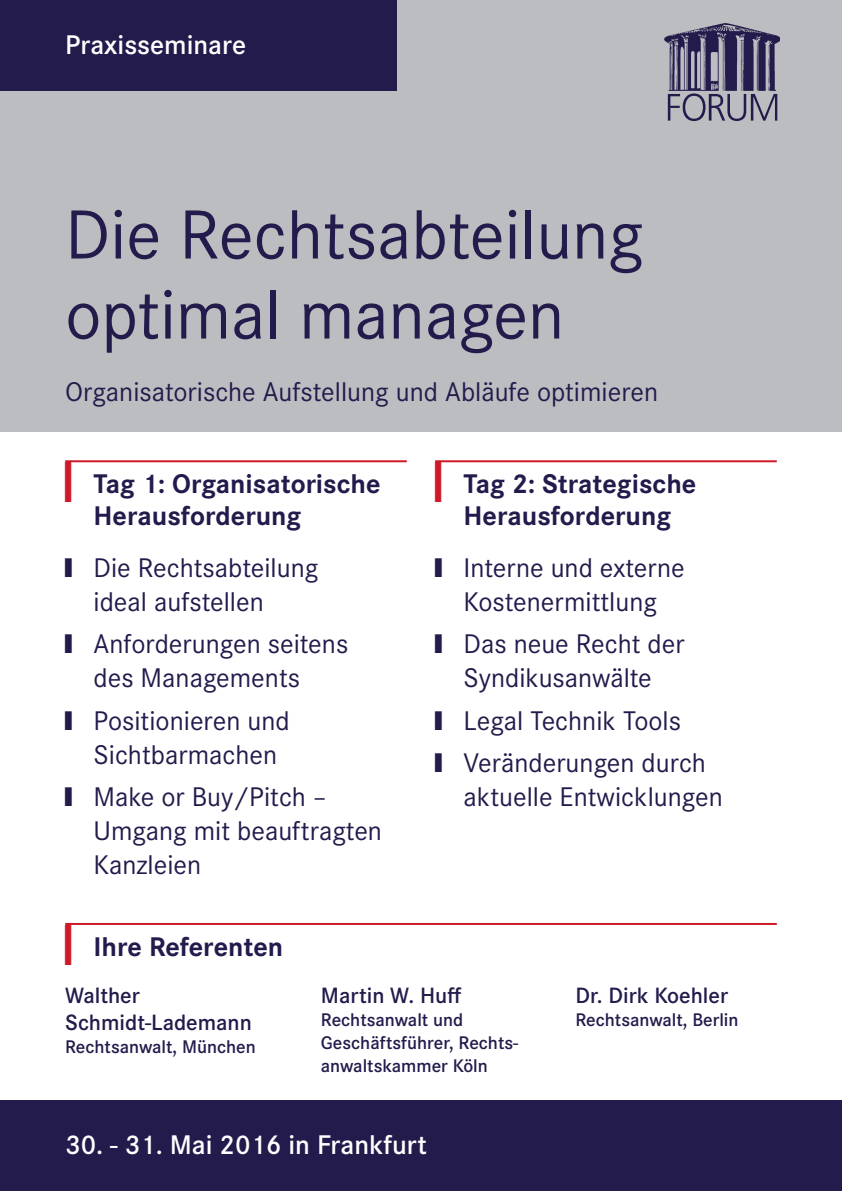
<style>
.page{position:relative;width:842px;height:1191px;background:#fff}
.page>*{position:absolute;margin:0;border:0;box-sizing:border-box;transform-origin:0 0}
.t1{font:72px/80px "Corporate Swtp";color:#231b4c}
.t2{font:28px/34px "Corporate Swtp";color:#231b4c}
.t3{font:700 28px/32px "Corporate Swtp";color:#231b4c}
.t4{font:600 28px "Corporate Swtp";color:#fff}
.t5{font:600 23px/27px "Corporate Swtp";color:#231b4c}
.t6{font:600 19px/23px "Corporate Swtp";color:#231b4c}
.s1{font-size:60px;color:#ce1929}
</style>
<div class="page">
<div style="left:0;top:0;width:842px;height:431px;background:#bcbdc0"></div>
<img style="left:665px;top:24px;width:115px;height:97px">
<div style="left:0;top:0;width:397px;height:91px;background:#231b4c"></div>
<hr style="left:65px;top:460px;width:342px;height:2px;background:#ce1929">
<hr style="left:435px;top:460px;width:342px;height:2px;background:#ce1929">
<hr style="left:65px;top:923px;width:712px;height:2px;background:#ce1929">
<div style="left:0;top:1100px;width:842px;height:91px;background:#231b4c"></div>
<p class="t4" style="left:65px;top:35px;width:182px">Praxisseminare</p>
<h1 class="t1" style="left:65px;top:201px;width:580px">Die Rechtsabteilung optimal managen</h1>
<p class="t2" style="left:65px;top:377px;width:595px">Organisatorische Aufstellung und Abläufe optimieren</p>
<p class="t3" style="left:94px;top:471px;width:289px;text-indent:-28px"><span class="s1">†</span> Tag 1: Organisatorische<br>Herausforderung</p>
<p class="t2" style="left:94px;top:553px;width:226px;text-indent:-28px">† Die Rechtsabteilung ideal aufstellen</p>
<p class="t2" style="left:94px;top:629px;width:256px;text-indent:-28px">† Anforderungen seitens des Managements</p>
<p class="t2" style="left:65px;top:706px;width:226px;text-align:center">† Positionieren und<br>Sichtbarmachen</p>
<p class="t2" style="left:94px;top:782px;width:290px;text-indent:-28px">† Make or Buy/Pitch –<br>Umgang mit beauftragten<br>Kanzleien</p>
<p class="t3" style="left:65px;top:933px;width:219px"><span class="s1">†</span> Ihre Referenten</p>
<p class="t3" style="left:435px;top:471px;width:263px;text-align:center"><span class="s1">†</span> Tag 2: Strategische<br>Herausforderung</p>
<p class="t2" style="left:435px;top:553px;width:251px;text-align:center">† Interne und externe<br>Kostenermittlung</p>
<p class="t2" style="left:435px;top:629px;width:251px;text-align:center">† Das neue Recht der<br>Syndikusanwälte</p>
<p class="t2" style="left:435px;top:701px;width:272px;line-height:42.6px">† Legal Technik Tools<br>† Veränderungen durch</p>
<p class="t2" style="left:463px;top:782px;width:261px">aktuelle Entwicklungen</p>
<p class="t5" style="left:65px;top:983px;width:188px">Walther<br>Schmidt-Lademann</p>
<p class="t6" style="left:65px;top:1036px;width:192px">Rechtsanwalt, München</p>
<p class="t5" style="left:321px;top:983px;width:142px">Martin W. Huff</p>
<p class="t6" style="left:321px;top:1009px;width:199px">Rechtsanwalt und<br>Geschäftsführer, Rechts&shy;anwaltskammer Köln</p>
<p class="t4" style="left:65px;top:1135px;width:363px">30. - 31. Mai 2016 in Frankfurt</p>
<p class="t5" style="left:575px;top:983px;width:154px">Dr. Dirk Koehler</p>
<p class="t6" style="left:575px;top:1009px;width:165px">Rechtsanwalt, Berlin</p>
</div>
